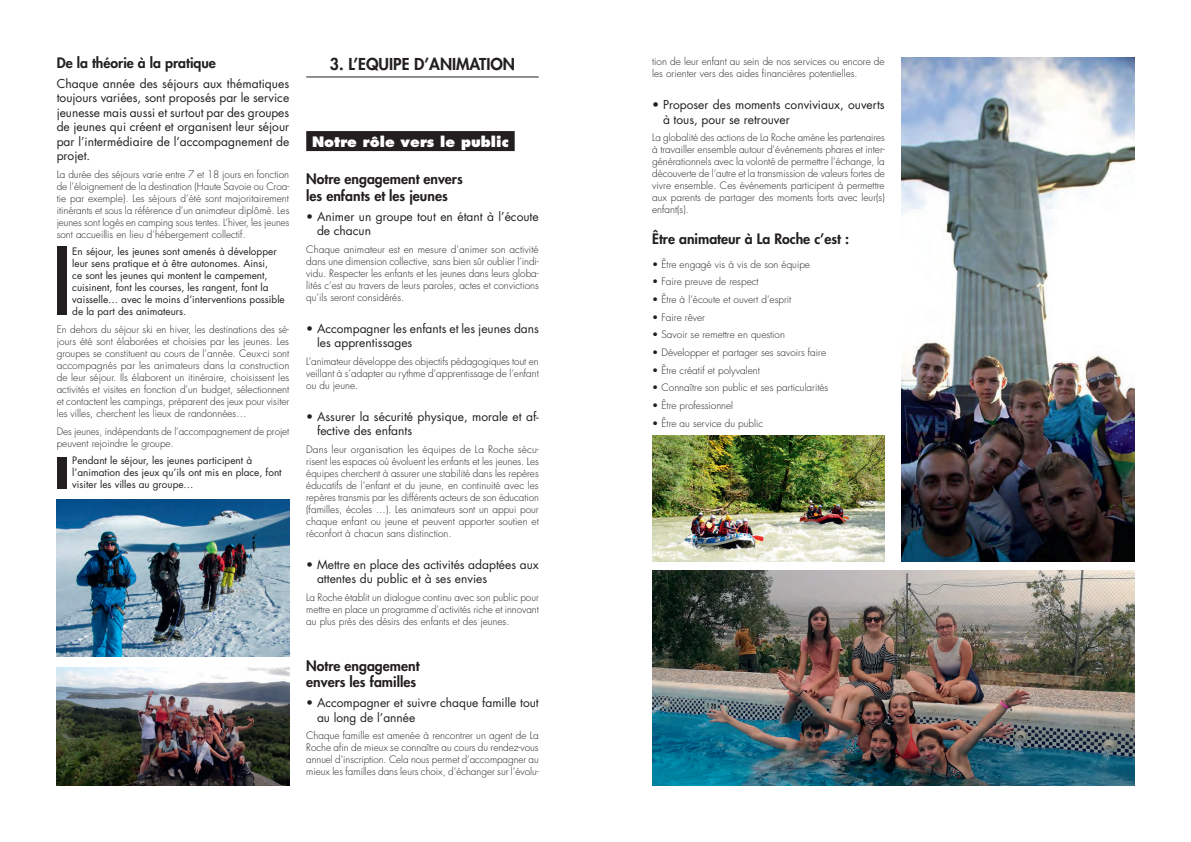
<style>
.page{position:relative;width:1191px;height:842px;background:#fff}
.page>*{position:absolute;margin:0;border:0;box-sizing:border-box;transform-origin:0 0}
.t1{font:800 16px "Futura";color:#231f20}
.t2{font:800 14px/16.8px "Futura";color:#231f20}
.t3{font:800 14px "Futura";color:#fff}
.t4{font:12px/14.4px "Futura";color:#231f20}
.t5{font:300 10px/12px "Futura";color:#231f20;text-align:justify}
.t6{font:10px/12px "Futura";color:#231f20}
</style>
<div class="page">
<img style="left:652px;top:570px;width:482px;height:215px">
<img style="left:57px;top:499px;width:232px;height:157px">
<img style="left:57px;top:667px;width:232px;height:118px">
<img style="left:901px;top:58px;width:233px;height:503px">
<img style="left:652px;top:435px;width:232px;height:126px">
<div style="left:306px;top:131px;width:209px;height:20px;background:#231f20"></div>
<div style="left:57px;top:247px;width:10px;height:68px;background:#231f20"></div>
<div style="left:57px;top:457px;width:10px;height:31px;background:#231f20"></div>
<hr style="left:306px;top:76px;width:233px;height:1px;background:#231f20">
<h2 class="t2" style="left:57px;top:54px;width:161px">De la théorie à la pratique</h2>
<p class="t4" style="left:57px;top:76px;width:234px;text-align:justify">Chaque année des séjours aux thématiques toujours variées, sont proposés par le service jeunesse mais aussi et surtout par des groupes de jeunes qui créent et organisent leur séjour par l’intermédiaire de l’accompagnement de projet.</p>
<p class="t5" style="left:57px;top:168px;width:234px">La durée des séjours varie entre 7 et 18 jours en fonction de l’éloignement de la destination (Haute Savoie ou Croa&shy;tie par exemple). Les séjours d’été sont majoritairement itinérants et sous la référence d’un animateur diplômé. Les jeunes sont logés en camping sous tentes. L’hiver, les jeunes sont accueillis en lieu d’hébergement collectif.</p>
<p class="t6" style="left:72px;top:245px;width:214px">En séjour, les jeunes sont amenés à développer leur sens pratique et à être autonomes. Ainsi,<br>ce sont les jeunes qui montent le campement, cuisinent, font les courses, les rangent, font la vaisselle… avec le moins d’interventions possible de la part des animateurs.</p>
<p class="t5" style="left:57px;top:323px;width:234px">En dehors du séjour ski en hiver, les destinations des sé&shy;jours été sont élaborées et choisies par les jeunes. Les groupes se constituent au cours de l’année. Ceux-ci sont accompagnés par les animateurs dans la construction de leur séjour. Ils élaborent un itinéraire, choisissent les activités et visites en fonction d’un budget, sélectionnent et contactent les campings, préparent des jeux pour visiter les villes, cherchent les lieux de randonnées…</p>
<p class="t5" style="left:57px;top:425px;width:234px">Des jeunes, indépendants de l’accompagnement de projet peuvent rejoindre le groupe.</p>
<p class="t6" style="left:72px;top:454px;width:211px">Pendant le séjour, les jeunes participent à l’animation des jeux qu’ils ont mis en place, font visiter les villes au groupe…</p>
<h1 class="t1" style="left:330px;top:54px;width:187px">3. L’EQUIPE D’ANIMATION</h1>
<p class="t5" style="left:652px;top:56px;width:234px">tion de leur enfant au sein de nos services ou encore de les orienter vers des aides financières potentielles.</p>
<p class="t4" style="left:663px;top:98px;width:223px;text-indent:-11px">• Proposer des moments conviviaux, ouverts à tous, pour se retrouver</p>
<p class="t5" style="left:652px;top:132px;width:234px">La globalité des actions de La Roche amène les partenaires à travailler ensemble autour d’événements phares et inter&shy;générationnels avec la volonté de permettre l’échange, la découverte de l’autre et la transmission de valeurs fortes de vivre ensemble. Ces événements participent à permettre aux parents de partager des moments forts avec leur(s) enfant(s).</p>
<h2 class="t2" style="left:652px;top:231px;width:198px">Être animateur à La Roche c’est :</h2>
<p class="t5" style="left:652px;top:258px;width:159px">• Être engagé vis à vis de son équipe</p>
<p class="t5" style="left:652px;top:276px;width:108px">• Faire preuve de respect</p>
<p class="t5" style="left:652px;top:294px;width:140px">• Être à l’écoute et ouvert d’esprit</p>
<p class="t5" style="left:652px;top:311px;width:54px">• Faire rêver</p>
<p class="t5" style="left:652px;top:329px;width:134px">• Savoir se remettre en question</p>
<p class="t5" style="left:652px;top:347px;width:175px">• Développer et partager ses savoirs faire</p>
<p class="t5" style="left:652px;top:364px;width:109px">• Être créatif et polyvalent</p>
<p class="t5" style="left:652px;top:382px;width:178px">• Connaître son public et ses particularités</p>
<p class="t5" style="left:652px;top:400px;width:82px">• Être professionnel</p>
<p class="t5" style="left:652px;top:417px;width:112px">• Être au service du public</p>
<h2 class="t3" style="left:312px;top:133px;width:198px">Notre rôle vers le public</h2>
<h2 class="t2" style="left:306px;top:170px;width:158px">Notre engagement envers les enfants et les jeunes</h2>
<p class="t4" style="left:317px;top:209px;width:223px;text-indent:-11px">• Animer un groupe tout en étant à l’écoute de chacun</p>
<p class="t5" style="left:306px;top:243px;width:234px">Chaque animateur est en mesure d’animer son activité dans une dimension collective, sans bien sûr oublier l’indi&shy;vidu. Respecter les enfants et les jeunes dans leurs globa&shy;lités c’est au travers de leurs paroles, actes et convictions qu’ils seront considérés.</p>
<p class="t4" style="left:317px;top:321px;width:223px;text-indent:-11px">• Accompagner les enfants et les jeunes dans les apprentissages</p>
<p class="t5" style="left:306px;top:355px;width:234px">L’animateur développe des objectifs pédagogiques tout en veillant à s’adapter au rythme d’apprentissage de l’enfant ou du jeune.</p>
<p class="t4" style="left:317px;top:409px;width:223px;text-indent:-11px">• Assurer la sécurité physique, morale et af&shy;fective des enfants</p>
<p class="t5" style="left:306px;top:443px;width:234px">Dans leur organisation les équipes de La Roche sécu&shy;risent les espaces où évoluent les enfants et les jeunes. Les équipes cherchent à assurer une stabilité dans les repères éducatifs de l’enfant et du jeune, en continuité avec les repères transmis par les différents acteurs de son éducation (familles, écoles …). Les animateurs sont un appui pour chaque enfant ou jeune et peuvent apporter soutien et réconfort à chacun sans distinction.</p>
<p class="t4" style="left:317px;top:557px;width:223px;text-indent:-11px">• Mettre en place des activités adaptées aux attentes du public et à ses envies</p>
<p class="t5" style="left:306px;top:592px;width:234px">La Roche établit un dialogue continu avec son public pour mettre en place un programme d’activités riche et innovant au plus près des désirs des enfants et des jeunes.</p>
<h2 class="t2" style="left:306px;top:657px;width:115px">Notre engagement envers les familles</h2>
<p class="t4" style="left:317px;top:696px;width:223px;text-indent:-11px">• Accompagner et suivre chaque famille tout au long de l’année</p>
<p class="t5" style="left:306px;top:730px;width:234px">Chaque famille est amenée à rencontrer un agent de La Roche afin de mieux se connaître au cours du rendez-vous annuel d’inscription. Cela nous permet d’accompagner au mieux les familles dans leurs choix, d’échanger sur l’évolu-</p>
</div>
